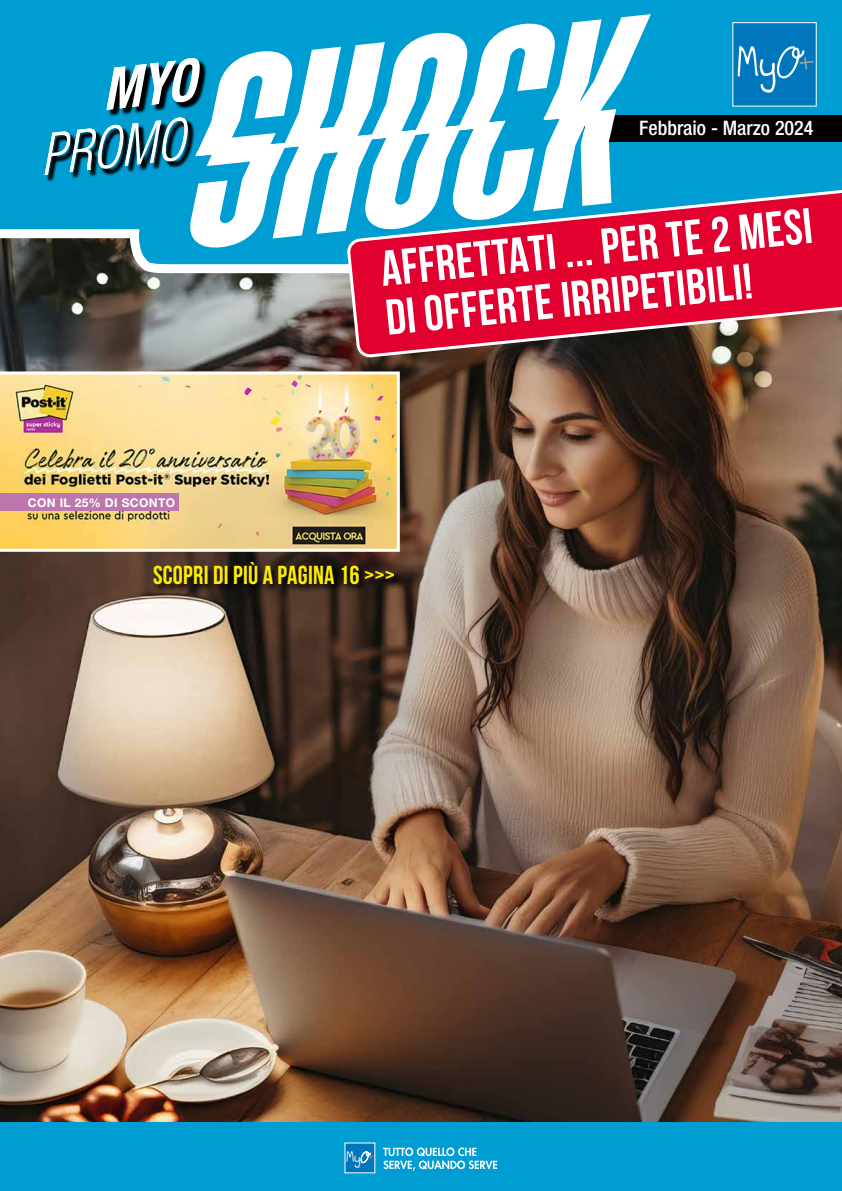
<style>
.page{position:relative;width:842px;height:1191px;background:#fff}
.page>*{position:absolute;margin:0;border:0;box-sizing:border-box;transform-origin:0 0}
.t1{font:italic 300 condensed 57.6px "Helvetica Neue LT Std";color:#fff;scale:.89 1}
.t2{font:700 50px/49.1px "Bebas Neue";color:#fff}
.t3{font:700 26px "Bebas Neue";letter-spacing:.01em;color:#ffed00}
.t4{font:500 condensed 20px "Helvetica Neue LT Std";color:#fff}
.t5{font:13.8px "Beautiful Every Time";color:#fff}
.t6{font:700 12px "Helvetica Neue LT Std";letter-spacing:.03em;color:#fff}
.t7{font:11px "Milo's Grade Six";color:#fff}
</style>
<div class="page">
<img style="left:0;top:278px;width:842px;height:845px">
<svg style="left:0;top:0;width:842px;height:278px;background:#1297c3"></svg>
<svg style="left:46px;top:59px;width:60px;height:123px;background:#0087b4"></svg>
<div style="left:732px;top:22px;width:85px;height:85px;background:#0076bd"></div>
<svg style="left:738px;top:46px;width:76px;height:47px"></svg>
<svg style="left:348px;top:180px;width:494px;height:176px;background:#bf1d40"></svg>
<svg style="left:152px;top:560px;width:251px;height:33px;background:#2c1e17"></svg>
<div style="left:0;top:1123px;width:842px;height:68px;background:#009dd2"></div>
<div style="left:584px;top:115px;width:258px;height:27px;background:#000"></div>
<div style="left:345px;top:1142px;width:30px;height:31px;background:#0076bd"></div>
<svg style="left:361px;top:1151px;width:10px;height:12px"></svg>
<svg style="left:383px;top:1147px;width:114px;height:23px"></svg>
<img style="left:0;top:371px;width:400px;height:181px">
<div style="left:0;top:493px;width:179px;height:17px;background:#bc78ac"></div>
<svg style="left:106px;top:13px;width:546px;height:235px"></svg>
<p class="t1" style="left:36px;top:122px;width:164px;rotate:-6deg">PROMO</p>
<p class="t6" style="left:28px;top:495px;width:149px">CON IL 25% DI SCONTO</p>
<p class="t4" style="left:639px;top:116px;width:176px">Febbraio - Marzo 2024</p>
<p class="t2" style="left:378px;top:245px;width:435px;rotate:-6deg">AFFRETTATI ... PER TE 2 MESI<br>DI OFFERTE IRRIPETIBILI!</p>
<p class="t3" style="left:153px;top:561px;width:243px">SCOPRI DI PIÙ A PAGINA 16 &gt;&gt;&gt;</p>
<p class="t5" style="left:346px;top:1149px;width:29px">M <sup>+</sup></p>
<p class="t7" style="left:354px;top:1152px;width:8px">y</p>
</div>
